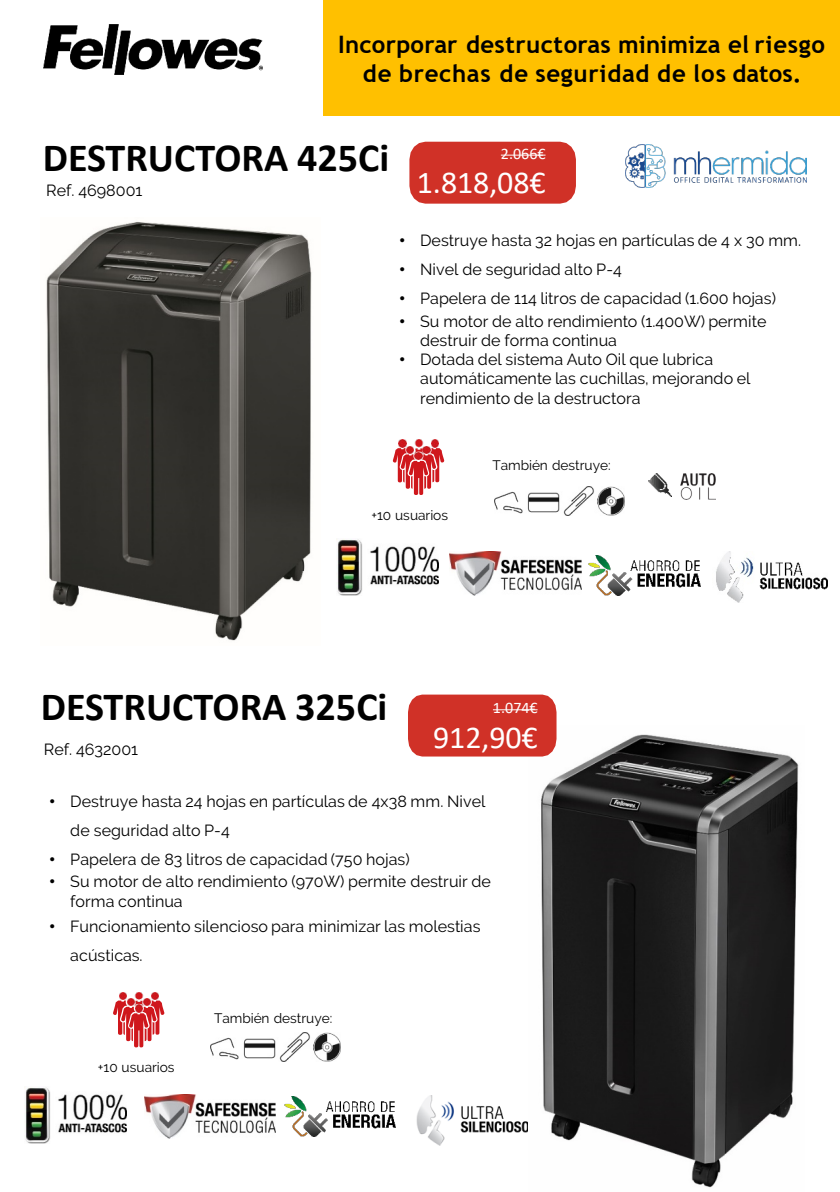
<style>
.page{position:relative;width:840px;height:1192px;background:#fff}
.page>*{position:absolute;margin:0;border:0;box-sizing:border-box;transform-origin:0 0}
.t1{font:700 40px "Calibri";color:#000}
.t2{font:32px "Calibri";letter-spacing:-.005em;color:#fff}
.t3{font:700 24px/28.8px "Trebuchet MS";letter-spacing:.02em;color:#000;text-align:center}
.t4{font:16px/19.2px "Raleway";letter-spacing:.005em;color:#000}
.t5{font:16px "Calibri";color:#fff}
.t6{font:13.6px "Raleway";color:#000}
.s1{font-family:"Arial"}
</style>
<div class="page">
<div style="left:323px;top:0;width:517px;height:115px;background:#ffc000"></div>
<img style="left:43px;top:24px;width:219px;height:50px">
<img style="left:46px;top:221px;width:266px;height:420px">
<img style="left:589px;top:555px;width:112px;height:40px">
<img style="left:528px;top:734px;width:271px;height:454px">
<img style="left:284px;top:1096px;width:112px;height:40px">
<img style="left:716px;top:552px;width:111px;height:50px">
<img style="left:416px;top:1095px;width:112px;height:49px">
<img style="left:495px;top:486px;width:130px;height:29px">
<svg style="left:113px;top:992px;width:51px;height:55px"></svg>
<svg style="left:393px;top:439px;width:51px;height:56px"></svg>
<img style="left:210px;top:1032px;width:130px;height:29px">
<img style="left:648px;top:473px;width:24px;height:23px">
<img style="left:680px;top:474px;width:36px;height:25px">
<img style="left:336px;top:539px;width:103px;height:56px">
<img style="left:24px;top:1087px;width:103px;height:56px">
<img style="left:449px;top:552px;width:132px;height:43px">
<img style="left:144px;top:1094px;width:132px;height:43px">
<img style="left:625px;top:144px;width:182px;height:43px">
<div style="left:409px;top:142px;width:167px;height:61px;background:#d03127"></div>
<div style="left:408px;top:694px;width:149px;height:62px;background:#d03127"></div>
<p class="t3" style="left:338px;top:30px;width:489px">Incorporar destructoras minimiza el riesgo de brechas de seguridad de los datos.</p>
<p class="t1" style="left:43px;top:129px;width:348px">DESTRUCTORA 425Ci</p>
<p class="t4" style="left:46px;top:181px;width:98px">Ref. 4698001</p>
<p class="t5" style="left:501px;top:142px;width:46px">2.066€</p>
<p class="t2" style="left:417px;top:160px;width:130px">1.818,08€</p>
<p class="t4" style="left:399px;top:231px;width:403px"><span class="s1">•</span> Destruye hasta 32 hojas en partículas de 4 x 30 mm.</p>
<p class="t4" style="left:399px;top:260px;width:224px"><span class="s1">•</span> Nivel de seguridad alto P-4</p>
<p class="t4" style="left:399px;top:289px;width:378px"><span class="s1">•</span> Papelera de 114 litros de capacidad (1.600 hojas)</p>
<p class="t4" style="left:420px;top:311px;width:348px;text-indent:-21px"><span class="s1">•</span> Su motor de alto rendimiento (1.400W) permite destruir de forma continua</p>
<p class="t4" style="left:420px;top:350px;width:332px;text-indent:-21px"><span class="s1">•</span> Dotada del sistema Auto Oil que lubrica automáticamente las cuchillas, mejorando el rendimiento de la destructora</p>
<p class="t6" style="left:492px;top:457px;width:120px">También destruye:</p>
<p class="t6" style="left:371px;top:507px;width:78px">+10 usuarios</p>
<p class="t1" style="left:41px;top:678px;width:348px">DESTRUCTORA 325Ci</p>
<p class="t4" style="left:44px;top:739px;width:96px">Ref. 4632001</p>
<p class="t5" style="left:493px;top:696px;width:46px">1.074€</p>
<p class="t2" style="left:433px;top:714px;width:106px">912,90€</p>
<p class="t4" style="left:70px;top:786px;width:417px;line-height:29px;text-indent:-21px"><span class="s1">•</span> Destruye hasta 24 hojas en partículas de 4x38 mm. Nivel de seguridad alto P-4</p>
<p class="t4" style="left:50px;top:849px;width:362px"><span class="s1">•</span> Papelera de 83 litros de capacidad (750 hojas)</p>
<p class="t4" style="left:70px;top:871px;width:422px;text-indent:-21px"><span class="s1">•</span> Su motor de alto rendimiento (970W) permite destruir de forma continua</p>
<p class="t4" style="left:70px;top:911px;width:412px;line-height:28.8px;text-indent:-21px"><span class="s1">•</span> Funcionamiento silencioso para minimizar las molestias acústicas.</p>
<p class="t6" style="left:98px;top:1058px;width:78px">+10 usuarios</p>
<p class="t6" style="left:214px;top:1009px;width:120px">También destruye:</p>
</div>
